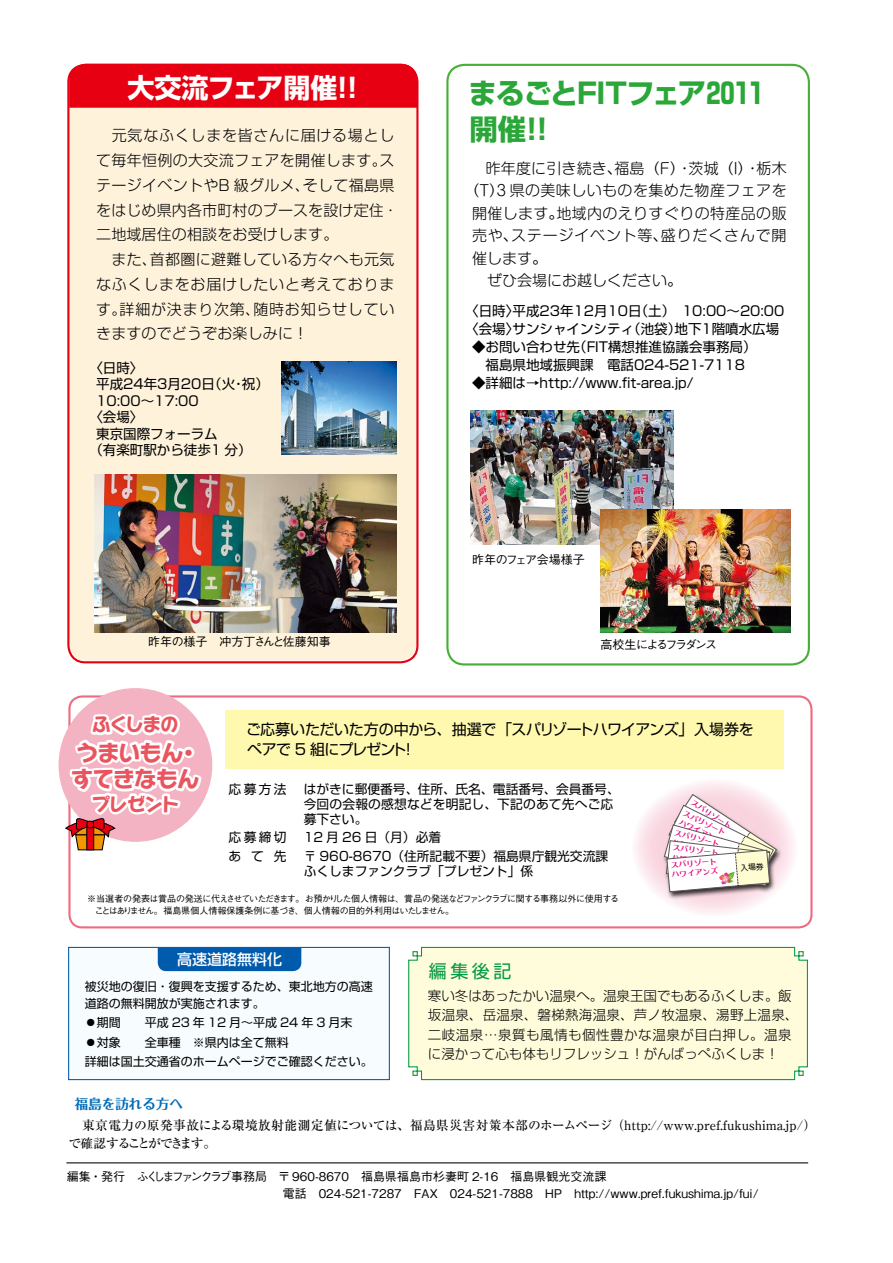
<style>
.page{position:relative;width:893px;height:1263px;background:#fff}
.page>*{position:absolute;margin:0;border:0;box-sizing:border-box;transform-origin:0 0}
.t1{font:700 28.5px/36.5px "Shin Go Pr 5";letter-spacing:-.015em;color:#2aa738}
.t2{font:700 27px "Shin Go Pr 5";color:#fff}
.t3{font:700 21.6px/26.7px "Happy N Std";letter-spacing:-.015em;color:#ea545e}
.t4{font:18px "Shin Go Pr 5";color:#094}
.t5{font:700 17.85px "Happy N Std";letter-spacing:-.03em;color:#ea545e}
.t6{font:300 15px/24.8px "Shin Go Pr 5";letter-spacing:.02em;color:#000}
.t7{font:300 15px "Shin M Go Pr 6";letter-spacing:.025em;color:#000}
.t8{font:300 15px "Shin Go Pr 5";letter-spacing:.05em;color:#000}
.t9{font:15px/19.5px "Shin Go Pr 5";letter-spacing:-.035em;color:#000}
.t10{font:300 15px/22.5px "Shin M Go Pr 6";color:#000}
.t11{font:300 15px "Shin M Go Pr 6";letter-spacing:.055em;color:#000}
.t12{font:15px "Shin Go Pr 5";letter-spacing:-.06em;color:#000}
.t13{font:500 15px "Shin Go Pr 5";color:#fff}
.t14{font:13.5px/18px "Shin Go Pr 5";color:#000}
.t15{font:300 13.5px/19.5px "Shin Go Pr 5";color:#000}
.t16{font:700 13.5px "Folk Pro";color:#036eb8}
.t17{font:12.75px/15px "Shin Go Pr 5";color:#000}
.t18{font:500 12.75px/18px "Ryumin Pr 5";color:#000}
.t19{font:500 12px/16.5px "Gothic BBB Pr 5";color:#000}
.t20{font:12px/19.5px "Shin Go Pr 5";color:#000}
.t21{font:500 12px "Gothic BBB Pr 5";letter-spacing:-.16em;color:#000}
.t22{font:500 12px "Gothic BBB Pr 5";letter-spacing:-.025em;color:#000}
.t23{font:500 9px/12px "Gothic BBB Pr 5";letter-spacing:-.055em;color:#000}
.t24{font:7.8px/9.3px "UD Typos 515 Std";color:#e4007f}
</style>
<div class="page">
<svg style="left:632px;top:778px;width:166px;height:139px;fill:#fcedf1"></svg>
<div style="left:68px;top:64px;width:348px;height:596px;background:#fef2db;border-radius:17px"></div>
<div style="left:446px;top:64px;width:364px;height:601px;border:2px solid #45b035;border-radius:17px"></div>
<div style="left:70px;top:64px;width:347px;height:44px;background:#e60012"></div>
<div style="left:408px;top:946px;width:400px;height:135px;background:#fffcdb"></div>
<div style="left:68px;top:947px;width:322px;height:133px;background:#f7fcfe;border:1px solid #005bac"></div>
<div style="left:68px;top:695px;width:744px;height:233px;border:2px solid #ec6d81;border-radius:13px"></div>
<div style="left:59px;top:688px;width:153px;height:154px;background:#f4b3c2;border-radius:50%"></div>
<svg style="left:64px;top:710px;width:141px;height:141px"></svg>
<div style="left:87px;top:821px;width:7px;height:7px;background:#e60012;border-radius:50%"></div>
<div style="left:87px;top:821px;width:7px;height:7px;border:1px solid #000;border-radius:50%"></div>
<div style="left:158px;top:948px;width:143px;height:23px;background:#005bac"></div>
<hr style="left:66px;top:1162px;width:742px;height:1px;background:#000">
<div style="left:226px;top:710px;width:558px;height:58px;background:#fff9b0"></div>
<img style="left:94px;top:475px;width:303px;height:157px">
<img style="left:281px;top:362px;width:116px;height:92px">
<img style="left:470px;top:410px;width:203px;height:134px">
<img style="left:601px;top:509px;width:190px;height:123px">
<div style="left:661px;top:794px;width:121px;height:105px;background:#000;opacity:.8"></div>
<div style="left:67px;top:64px;width:351px;height:599px;border:2px solid #e60012;border-radius:17px"></div>
<svg style="left:664px;top:794px;width:113px;height:98px"></svg>
<h2 class="t2" style="left:127px;top:66px;width:212px">大交流フェア開催</h2>
<h2 class="t2" style="left:329px;top:66px;width:38px">!!</h2>
<p class="t6" style="left:96px;top:122px;width:300px;text-align:right">　元気なふくしまを皆さんに届ける場として毎年恒例の大交流フェアを開催しますス。そして福島県</p>
<p class="t6" style="left:96px;top:171px;width:304px">テージイベントやB 級グルメ、<br>をはじめ県内各市町村のブースを設け定住・二地域居住の相談をお受けします。</p>
<p class="t6" style="left:150px;top:246px;width:246px">首都圏に避難している方々へも元気</p>
<p class="t6" style="left:96px;top:246px;width:62px">　また、</p>
<p class="t8" style="left:96px;top:272px;width:300px">なふくしまをお届けしたいと考えておりま</p>
<p class="t8" style="left:253px;top:297px;width:143px">随時お知らせしてい</p>
<p class="t8" style="left:120px;top:297px;width:142px">詳細が決まり次第、</p>
<p class="t6" style="left:96px;top:295px;width:213px">す。<br>きますのでどうぞお楽しみに!</p>
<p class="t14" style="left:89px;top:357px;width:56px">〈日時〈</p>
<p class="t14" style="left:242px;top:374px;width:28px">祝(</p>
<p class="t14" style="left:96px;top:374px;width:140px">平成24年3月20 （日火</p>
<p class="t14" style="left:96px;top:390px;width:104px">10:00~17:00</p>
<p class="t14" style="left:89px;top:407px;width:56px">〈会場〈</p>
<p class="t14" style="left:96px;top:423px;width:123px">東京国際フォーラム</p>
<p class="t14" style="left:89px;top:440px;width:164px">（有楽町駅から徒歩1 分(</p>
<p class="t14" style="left:232px;top:374px;width:15px">・</p>
<p class="t19" style="left:148px;top:632px;width:184px">昨年の様子　冲方丁さんと佐藤知事</p>
<h1 class="t1" style="left:517px;top:73px;width:247px;text-indent:-49px">まるごとFITフェア2011 !!</h1>
<h1 class="t1" style="left:469px;top:109px;width:58px">開催</h1>
<p class="t7" style="left:614px;top:156px;width:79px">福島（F）・</p>
<p class="t7" style="left:689px;top:156px;width:73px">茨城（I）・</p>
<p class="t7" style="left:756px;top:156px;width:32px">栃木</p>
<p class="t7" style="left:486px;top:156px;width:138px">昨年度に引き続き、</p>
<p class="t7" style="left:464px;top:178px;width:324px">（T 3）県の美味しいものを集めた物産フェアを</p>
<p class="t7" style="left:556px;top:201px;width:232px">地域内のえりすぐりの特産品の販</p>
<p class="t7" style="left:472px;top:201px;width:93px">開催します。</p>
<p class="t11" style="left:511px;top:223px;width:158px">ステージイベント等、</p>
<p class="t11" style="left:661px;top:223px;width:127px">盛りだくさんで開</p>
<p class="t10" style="left:472px;top:223px;width:211px">売や、<br>催します。<br>　ぜひ会場にお越しください。</p>
<p class="t14" style="left:512px;top:301px;width:164px">平成23年12月10 （日土(</p>
<p class="t14" style="left:465px;top:301px;width:55px">〈日時〉</p>
<p class="t14" style="left:682px;top:301px;width:104px">10:00~20:00</p>
<p class="t14" style="left:465px;top:319px;width:55px">〈会場〉</p>
<p class="t14" style="left:627px;top:319px;width:55px">（池袋）</p>
<p class="t14" style="left:674px;top:319px;width:106px">地下1階噴水広場</p>
<p class="t14" style="left:512px;top:319px;width:123px">サンシャインシティ</p>
<p class="t14" style="left:472px;top:337px;width:274px">◆お問い合わせ先<br>　福島県地域振興課　電話024-521-7118</p>
<p class="t14" style="left:472px;top:373px;width:223px">◆詳細は→http://www.fit-area j p. /</p>
<p class="t14" style="left:573px;top:337px;width:185px">（FIT構想推進協議会事務局(</p>
<p class="t22" style="left:472px;top:550px;width:114px">昨年のフェア会場様子</p>
<p class="t21" style="left:601px;top:635px;width:118px">高校生によるフラダンス</p>
<h3 class="t5" style="left:93px;top:711px;width:87px">ふくしまの</h3>
<h3 class="t3" style="left:71px;top:737px;width:130px">うまいもんすてきなもん</h3>
<h3 class="t5" style="left:92px;top:791px;width:88px">プレゼント</h3>
<h3 class="t3" style="left:178px;top:737px;width:23px">・</h3>
<p class="t9" style="left:401px;top:718px;width:354px;text-indent:-155px">ご応募いただいた方の中から、抽選で「スパリゾートハワイアンズ」入場券を!</p>
<p class="t12" style="left:247px;top:737px;width:161px">ペアで 5 組にプレゼント</p>
<p class="t17" style="left:304px;top:780px;width:318px">はがきに郵便番号、住所、氏名、電話番号、会員番号、</p>
<p class="t17" style="left:229px;top:780px;width:60px">応募方法</p>
<p class="t17" style="left:229px;top:828px;width:60px">応募締切</p>
<p class="t17" style="left:304px;top:795px;width:311px">今回の会報の感想などを明記し、下記のあて先へご応募下さい。</p>
<p class="t17" style="left:304px;top:828px;width:139px">12 月 26 日（月）必着</p>
<p class="t17" style="left:229px;top:848px;width:14px">あ</p>
<p class="t17" style="left:251px;top:848px;width:14px">て</p>
<p class="t17" style="left:274px;top:848px;width:14px">先</p>
<p class="t17" style="left:304px;top:848px;width:306px">〒 960-8670（住所記載不要）福島県庁観光交流課</p>
<p class="t17" style="left:304px;top:863px;width:231px">ふくしまファンクラブ「プレゼント」係</p>
<p class="t24" style="left:695px;top:797px;width:48px;rotate:33deg">スパリゾートハワイアンズ</p>
<p class="t24" style="left:686px;top:808px;width:48px;rotate:27deg">スパリゾートハワイアンズ</p>
<p class="t24" style="left:676px;top:827px;width:48px;rotate:16deg">スパリゾート</p>
<p class="t24" style="left:673px;top:842px;width:48px;rotate:7deg">スパリゾート</p>
<p class="t24" style="left:674px;top:836px;width:48px;rotate:16deg">ハワイアンズ</p>
<p class="t24" style="left:672px;top:852px;width:48px;rotate:7deg">ハワイアンズ</p>
<p class="t24" style="left:670px;top:860px;width:48px;rotate:-5deg">スパリゾート</p>
<p class="t24" style="left:671px;top:869px;width:48px;rotate:-5deg">ハワイアンズ</p>
<p class="t23" style="left:95px;top:892px;width:526px;text-indent:-8px">※当選者の発表は賞品の発送に代えさせていただきます。お預かりした個人情報は、賞品の発送などファンクラブに関する事務以外に使用することはありません。福島県個人情報保護条例に基づき、個人情報の目的外利用はいたしません。</p>
<p class="t13" style="left:177px;top:946px;width:106px">高速道路無料化</p>
<p class="t20" style="left:85px;top:977px;width:290px;line-height:16.5px">被災地の復旧・復興を支援するため、東北地方の高速道路の無料開放が実施されます。</p>
<p class="t20" style="left:85px;top:1012px;width:290px">⃝期間　　平成 23 年 12 月～平成 24 年 3 月末<br>⃝対象　　全車種　※県内は全て無料<br>詳細は国土交通省のホームページでご確認ください。</p>
<p class="t16" style="left:75px;top:1092px;width:109px">福島を訪れる方へ</p>
<h3 class="t4" style="left:429px;top:956px;width:84px">編集後記</h3>
<p class="t15" style="left:428px;top:985px;width:372px">寒い冬はあったかい温泉へ。温泉王国でもあるふくしま。飯坂温泉、岳温泉、磐梯熱海温泉、芦ノ牧温泉、湯野上温泉、二岐温泉…泉質も風情も個性豊かな温泉が目白押し。温泉に浸かって心も体もリフレッシュ！がんばっぺふくしま!</p>
<p class="t18" style="left:68px;top:1115px;width:749px">　東京電力の原発事故による環境放射能測定値については、福島県災害対策本部のホームページ（http://www.pref.fukushima j p. (/で確認することができます。</p>
<p class="t19" style="left:562px;top:1167px;width:198px;text-indent:-496px">編集・発行　ふくしまファンクラブ事務局　〒 960-8670　福島県福島市杉妻町 2-16　福島県観光交流課　http://www.pref.fukushima j p. /fui/</p>
<p class="t19" style="left:438px;top:1184px;width:128px">　024-521-7888　ＨＰ</p>
<p class="t19" style="left:412px;top:1184px;width:30px">ＦＡＸ</p>
</div>
